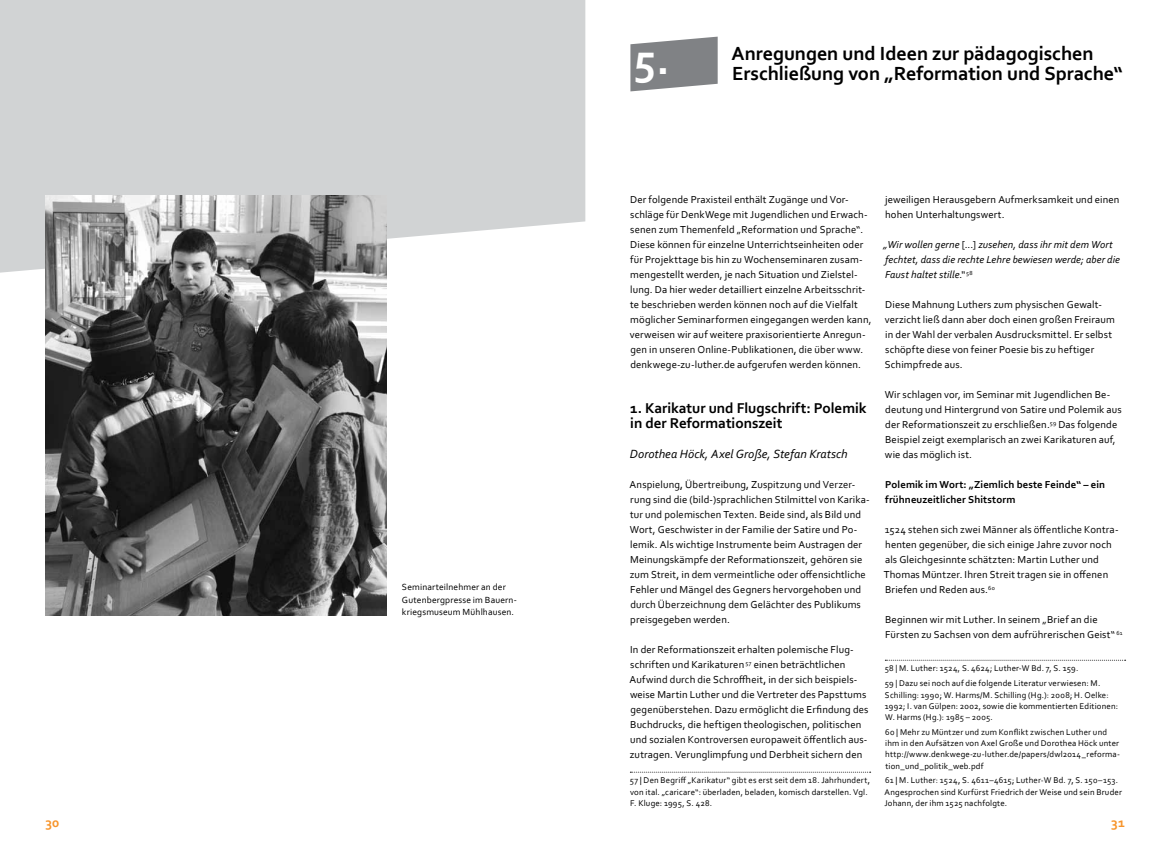
<style>
.page{position:relative;width:1170px;height:851px;background:#fff}
.page>*{position:absolute;margin:0;border:0;box-sizing:border-box;transform-origin:0 0}
.t1{font:700 45px "Corbel";color:#fff}
.t2{font:700 20px/20px "Corbel";color:#000}
.t3{font:700 15px/15px "Corbel";color:#000}
.t4{font:700 13.75px "Corbel";color:#f7942a}
.t5{font:12.5px "Corbel Italic 2";color:#000}
.t6{font:10.62px/15px "Corbel 2";letter-spacing:.01em;color:#000}
.t7{font:10.62px "Corbel";letter-spacing:.01em;color:#000}
.t8{font:10.62px/15px "Corbel Italic 2";letter-spacing:.01em;color:#000}
.t9{font:700 10.62px/15px "Corbel";letter-spacing:.015em;color:#000}
.t10{font:9.38px/12.5px "Corbel 2";letter-spacing:.015em;color:#000}
.t11{font:8.75px/11.2px "Corbel 2";letter-spacing:.02em;color:#000}
.t12{font:8.75px/14.8px "Corbel";letter-spacing:.02em;color:#000}
.s1{font-family:"Corbel 2"}
</style>
<div class="page">
<div style="left:0;top:0;width:585px;height:273px;background:#d1d3d4"></div>
<svg style="left:630px;top:37px;width:87px;height:54px;background:#909295"></svg>
<svg style="left:630px;top:771px;width:240px;height:1px"></svg>
<svg style="left:885px;top:659px;width:240px;height:1px"></svg>
<img style="left:45px;top:195px;width:342px;height:420px">
<p class="t10" style="left:402px;top:580px;width:116px">Seminarteilnehmer an der<br>Gutenbergpresse im Bauern&shy;kriegsmuseum Mühlhausen.</p>
<h1 class="t1" style="left:634px;top:32px;width:37px">5.</h1>
<h2 class="t2" style="left:731px;top:43px;width:393px">Anregungen und Ideen zur pädagogischen<br>Erschließung von „Reformation und Sprache“</h2>
<p class="t6" style="left:630px;top:192px;width:239px">Der folgende Praxisteil enthält Zugänge und Vor&shy;schläge für DenkWege mit Jugendlichen und Erwach-</p>
<p class="t7" style="left:630px;top:223px;width:234px">senen zum Themenfeld „Reformation und Sprache“.</p>
<p class="t6" style="left:630px;top:237px;width:243px">Diese können für einzelne Unterrichtseinheiten oder für Projekttage bis hin zu Wochenseminaren zusam&shy;mengestellt werden, je nach Situation und Zielstel&shy;lung. Da hier weder detailliert einzelne Arbeitsschrit&shy;te beschrieben werden können noch auf die Vielfalt möglicher Seminarformen eingegangen werden kann, verweisen wir auf weitere praxisorientierte Anregun-</p>
<p class="t7" style="left:630px;top:343px;width:234px">gen in unseren Online-Publikationen, die über www.</p>
<p class="t6" style="left:630px;top:357px;width:232px">denkwege-zu-luther.de aufgerufen werden können.</p>
<h3 class="t3" style="left:630px;top:400px;width:238px">1. Karikatur und Flugschrift: Polemik in der Reformationszeit</h3>
<p class="t5" style="left:630px;top:446px;width:219px">Dorothea Höck, Axel Große, Stefan Kratsch</p>
<p class="t7" style="left:629px;top:478px;width:227px">Anspielung, Übertreibung, Zuspitzung und Verzer<span class="s1">-</span></p>
<p class="t6" style="left:630px;top:492px;width:241px">rung sind die (bild-)sprachlichen Stilmittel von Karika-</p>
<p class="t7" style="left:630px;top:508px;width:233px">tur und polemischen Texten. Beide sind, als Bild und</p>
<p class="t6" style="left:629px;top:522px;width:234px">Wort, Geschwister in der Familie der Satire und Po&shy;lemik. Als wichtige Instrumente beim Austragen der<br>Meinungskämpfe der Reformationszeit, gehören sie</p>
<p class="t7" style="left:629px;top:568px;width:237px">zum Streit, in dem vermeintliche oder offensichtliche</p>
<p class="t6" style="left:630px;top:582px;width:232px">Fehler und Mängel des Gegners hervorgehoben und</p>
<p class="t7" style="left:630px;top:598px;width:232px">durch Überzeichnung dem Gelächter des Publikums</p>
<p class="t6" style="left:630px;top:612px;width:101px">preisgegeben werden.</p>
<p class="t6" style="left:630px;top:642px;width:225px">In der Reformationszeit erhalten polemische Flug&shy;schriften und Karikaturen <sup>57</sup> einen beträchtlichen</p>
<p class="t7" style="left:629px;top:673px;width:229px">Aufwind durch die Schroffheit, in der sich beispiels<span class="s1">-</span></p>
<p class="t6" style="left:630px;top:687px;width:238px">weise Martin Luther und die Vertreter des Papsttums</p>
<p class="t7" style="left:630px;top:703px;width:240px">gegenüberstehen. Dazu ermöglicht die Erfindung des</p>
<p class="t6" style="left:630px;top:717px;width:233px">Buchdrucks, die heftigen theologischen, politischen</p>
<p class="t7" style="left:630px;top:733px;width:239px">und sozialen Kontroversen europaweit öffentlich aus<span class="s1">-</span></p>
<p class="t6" style="left:629px;top:747px;width:234px">zutragen. Verunglimpfung und Derbheit sichern den</p>
<p class="t12" style="left:629px;top:772px;width:242px">57 | Den Begriff „Karikatur“ gibt es erst seit dem 18. Jahrhundert,</p>
<p class="t11" style="left:630px;top:785px;width:239px">von ital. „caricare“: überladen, beladen, komisch darstellen. Vgl.<br>F. Kluge: 1995, S. 428.</p>
<p class="t6" style="left:885px;top:192px;width:236px">jeweiligen Herausgebern Aufmerksamkeit und einen hohen Unterhaltungswert.</p>
<p class="t8" style="left:883px;top:237px;width:238px">„Wir wollen gerne <span class="s1">[...]</span> zusehen, dass ihr mit dem Wort fechtet, dass die rechte Lehre bewiesen werde; aber die<br>Faust haltet stille.“ <sup>58</sup></p>
<p class="t6" style="left:884px;top:297px;width:231px">Diese Mahnung Luthers zum physischen Gewalt&shy;verzicht ließ dann aber doch einen großen Freiraum in der Wahl der verbalen Ausdrucksmittel. Er selbst schöpfte diese von feiner Poesie bis zu heftiger Schimpfrede aus.</p>
<p class="t6" style="left:884px;top:387px;width:238px">Wir schlagen vor, im Seminar mit Jugendlichen Be&shy;deutung und Hintergrund von Satire und Polemik aus der Reformationszeit zu erschließen.<sup>59</sup> Das folgende Beispiel zeigt exemplarisch an zwei Karikaturen auf, wie das möglich ist.</p>
<p class="t9" style="left:885px;top:477px;width:221px">Polemik im Wort: „Ziemlich beste Feinde“ – ein frühneuzeitlicher Shitstorm</p>
<p class="t7" style="left:884px;top:523px;width:235px">1524 stehen sich zwei Männer als öffentliche Kontra<span class="s1">-</span></p>
<p class="t6" style="left:885px;top:537px;width:228px">henten gegenüber, die sich einige Jahre zuvor noch als Gleichgesinnte schätzten: Martin Luther und</p>
<p class="t7" style="left:883px;top:568px;width:226px">Thomas Müntzer. Ihren Streit tragen sie in offenen</p>
<p class="t6" style="left:885px;top:582px;width:111px">Briefen und Reden aus.<sup>60</sup></p>
<p class="t6" style="left:885px;top:612px;width:239px">Beginnen wir mit Luther. In seinem „Brief an die<br>Fürsten zu Sachsen von dem aufrührerischen Geist“ <sup>61</sup></p>
<p class="t11" style="left:884px;top:661px;width:217px;line-height:14.8px">58 | M. Luther: 1524, S. 4624; Luther-W Bd. 7, S. 159.<br>59 | Dazu sei noch auf die folgende Literatur verwiesen: M.</p>
<p class="t12" style="left:884px;top:687px;width:225px">Schilling: 1990; W. Harms/M. Schilling (Hg.): 2008; H. Oelke:</p>
<p class="t11" style="left:884px;top:700px;width:235px">1992; I. van Gülpen: 2002, sowie die kommentierten Editionen:</p>
<p class="t12" style="left:885px;top:709px;width:223px">W. Harms (Hg.): 1985 – 2005.<br>60 | Mehr zu Müntzer und zum Konflikt zwischen Luther und</p>
<p class="t11" style="left:885px;top:737px;width:236px;text-align:justify">ihm in den Aufsätzen von Axel Große und Dorothea Höck unter http://www.denkwege-zu-luther.de/papers/dwl2014_reforma&shy;tion_und_politik_web.pdf</p>
<p class="t12" style="left:885px;top:772px;width:235px">61 | M. Luther: 1524, S. 4611–4615; Luther-W Bd. 7, S. 150–153.</p>
<p class="t11" style="left:884px;top:785px;width:239px">Angesprochen sind Kurfürst Friedrich der Weise und sein Bruder<br>Johann, der ihm 1525 nachfolgte.</p>
<p class="t4" style="left:45px;top:814px;width:15px">30</p>
<p class="t4" style="left:1111px;top:814px;width:15px">31</p>
</div>
